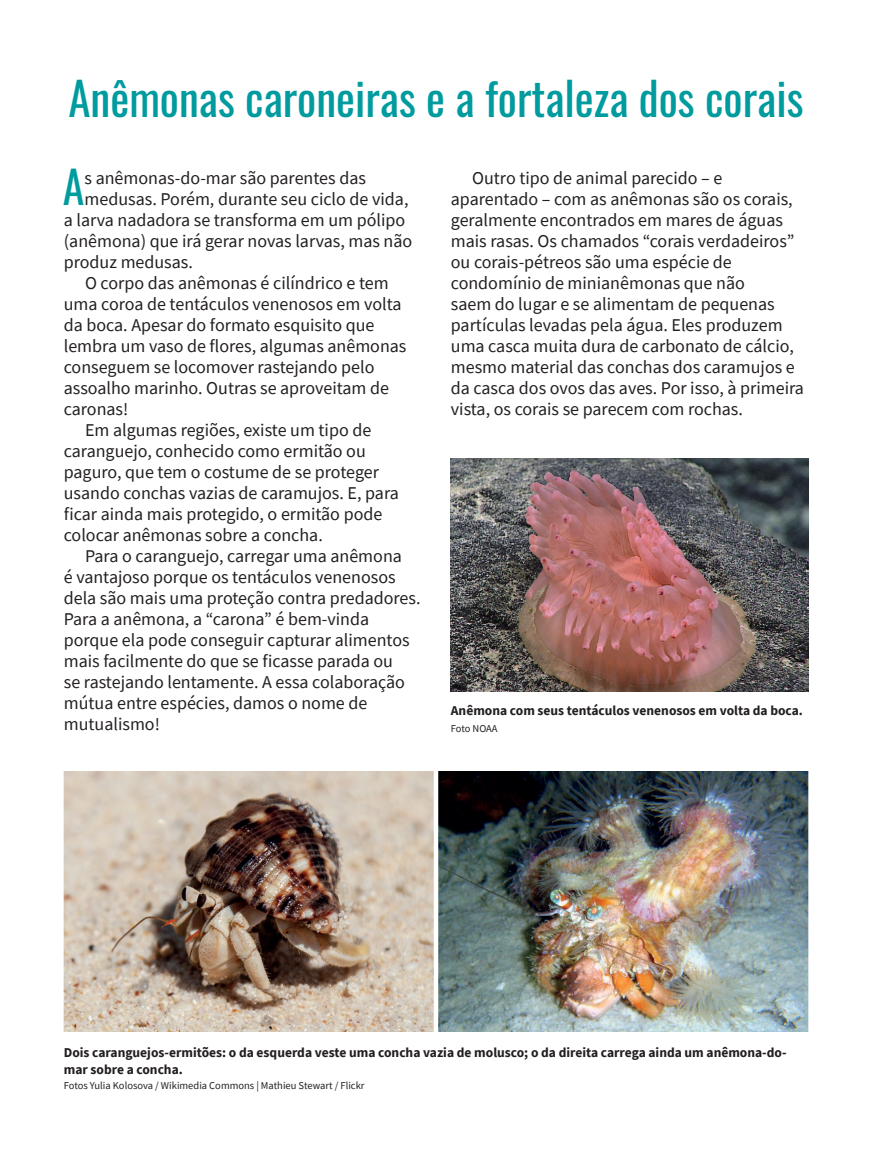
<style>
.page{position:relative;width:872px;height:1170px;background:#fff}
.page>*{position:absolute;margin:0;border:0;box-sizing:border-box;transform-origin:0 0}
.t1{font:45px "Oswald";color:#009b9e}
.t2{font:43.95px "Oswald";color:#009b9e}
.t3{font:18px/21px "Source Sans Pro";color:#231f20}
.t4{font:700 13.5px/16.5px "Source Sans Pro";color:#231f20}
.t5{font:10.5px "Source Sans Pro";color:#231f20}
</style>
<div class="page">
<img style="left:451px;top:459px;width:357px;height:232px">
<img style="left:64px;top:771px;width:744px;height:259px">
<hr style="left:434px;top:760px;width:4px;height:286px;background:#fff">
<p class="t1" style="left:68px;top:59px;width:736px">Anêmonas caroneiras e a fortaleza dos corais</p>
<p class="t2" style="left:63px;top:148px;width:23px">A</p>
<p class="t3" style="left:85px;top:167px;width:283px">s anêmonas-do-mar são parentes das</p>
<p class="t3" style="left:85px;top:188px;width:325px">medusas. Porém, durante seu ciclo de vida,</p>
<p class="t3" style="left:64px;top:209px;width:343px">a larva nadadora se transforma em um pólipo</p>
<p class="t3" style="left:64px;top:230px;width:350px">(anêmona) que irá gerar novas larvas, mas não</p>
<p class="t3" style="left:64px;top:251px;width:131px">produz medusas.</p>
<p class="t3" style="left:64px;top:272px;width:344px;text-indent:21px">O corpo das anêmonas é cilíndrico e tem uma coroa de tentáculos venenosos em volta da boca. Apesar do formato esquisito que lembra um vaso de flores, algumas anêmonas conseguem se locomover rastejando pelo assoalho marinho. Outras se aproveitam de caronas!</p>
<p class="t3" style="left:64px;top:419px;width:336px;text-indent:21px">Em algumas regiões, existe um tipo de caranguejo, conhecido como ermitão ou paguro, que tem o costume de se proteger usando conchas vazias de caramujos. E, para ficar ainda mais protegido, o ermitão pode colocar anêmonas sobre a concha.</p>
<p class="t3" style="left:64px;top:545px;width:358px;text-indent:21px">Para o caranguejo, carregar uma anêmona<br>é vantajoso porque os tentáculos venenosos dela são mais uma proteção contra predadores.<br>Para a anêmona, a “carona” é bem-vinda porque ela pode conseguir capturar alimentos mais facilmente do que se ficasse parada ou<br>se rastejando lentamente. A essa colaboração mútua entre espécies, damos o nome de mutualismo!</p>
<p class="t3" style="left:451px;top:167px;width:354px;text-indent:21px">Outro tipo de animal parecido – e aparentado – com as anêmonas são os corais, geralmente encontrados em mares de águas mais rasas. Os chamados “corais verdadeiros” ou corais-pétreos são uma espécie de condomínio de minianêmonas que não<br>saem do lugar e se alimentam de pequenas partículas levadas pela água. Eles produzem uma casca muita dura de carbonato de cálcio, mesmo material das conchas dos caramujos e da casca dos ovos das aves. Por isso, à primeira vista, os corais se parecem com rochas.</p>
<p class="t4" style="left:451px;top:702px;width:353px">Anêmona com seus tentáculos venenosos em volta da boca.</p>
<p class="t5" style="left:451px;top:721px;width:48px">Foto NOAA</p>
<p class="t4" style="left:64px;top:1044px;width:724px">Dois caranguejos-ermitões: o da esquerda veste uma concha vazia de molusco; o da direita carrega ainda um anêmona-do&shy;mar sobre a concha.</p>
<p class="t5" style="left:64px;top:1078px;width:302px">Fotos Yulia Kolosova / Wikimedia Commons | Mathieu Stewart / Flickr</p>
</div>
